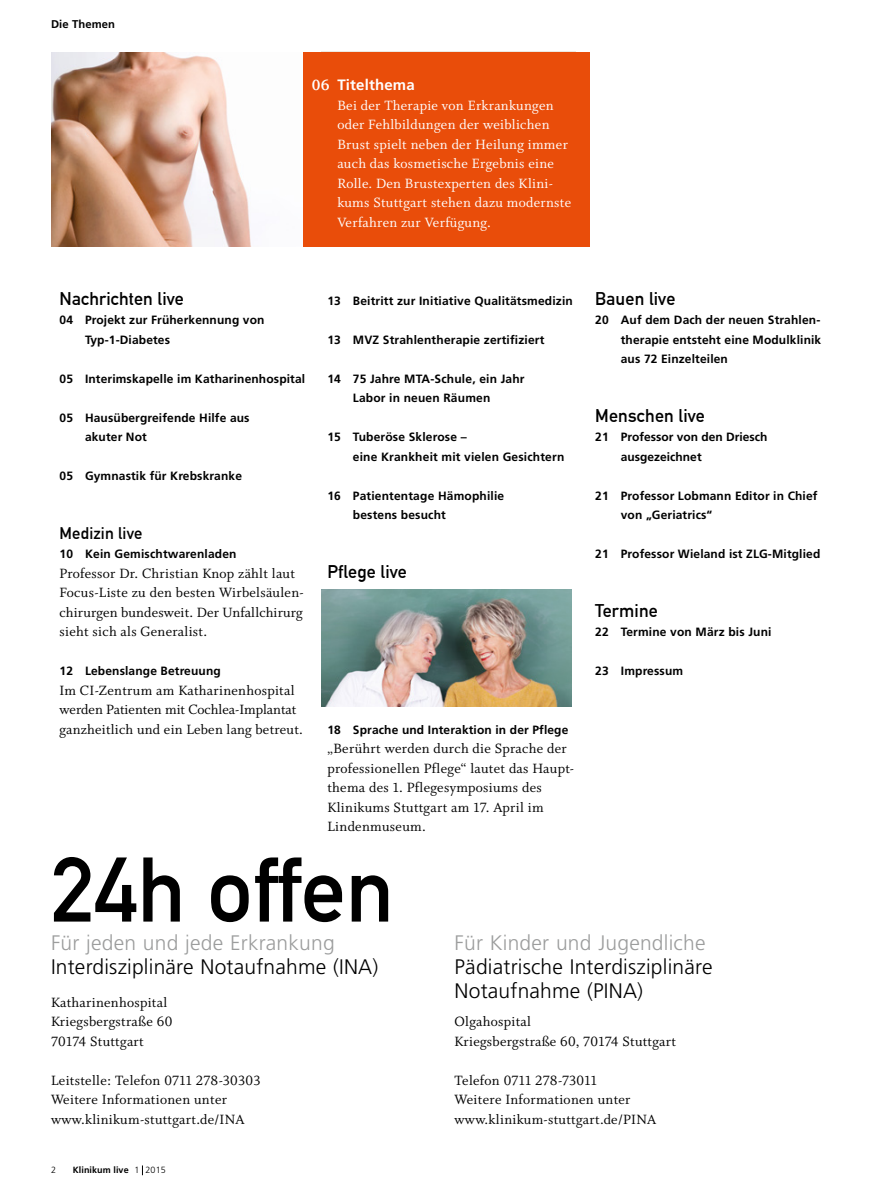
<style>
.page{position:relative;width:893px;height:1191px;background:#fff}
.page>*{position:absolute;margin:0;border:0;box-sizing:border-box;transform-origin:0 0}
.t1{font:700 90px "DIN Alternate";color:#000}
.t2{font:300 21px/24px "Frutiger LT";letter-spacing:.01em;color:#000}
.t3{font:300 21px "Frutiger LT";letter-spacing:.01em;color:#9c9d9d}
.t4{font:700 18px "DIN Alternate";letter-spacing:.01em;color:#000}
.t5{font:700 16.5px "DIN Alternate";letter-spacing:.01em;color:#000}
.t6{font:15px/19.5px "Whitman Roman LF";letter-spacing:.02em;color:#000}
.t7{font:15px/19.5px "Whitman Roman LF";letter-spacing:.02em;color:#fff}
.t8{font:700 15px "Frutiger LT";letter-spacing:.01em;color:#fff}
.t9{font:700 12px/19.5px "Frutiger LT";letter-spacing:.01em;color:#000}
.t10{font:700 11.25px "Frutiger LT";letter-spacing:.01em;color:#000}
.t11{font:700 9px "Frutiger LT";letter-spacing:.005em;color:#000}
.t12{font:300 9px "Frutiger LT";color:#000}
.s1{font-family:"Whitman Bold LF";font-weight:400;font-size:16.5px}
.s2{font-weight:300}
</style>
<div class="page">
<img style="left:51px;top:52px;width:200px;height:194px">
<div style="left:303px;top:52px;width:287px;height:194px;background:#e94d0a"></div>
<img style="left:321px;top:590px;width:251px;height:116px">
<p class="t10" style="left:51px;top:17px;width:66px">Die Themen</p>
<p class="t8" style="left:312px;top:76px;width:104px"><span class="s1">06</span> Titelthema</p>
<p class="t7" style="left:337px;top:95px;width:235px">Bei der Therapie von Erkrankungen oder Fehlbildungen der weiblichen Brust spielt neben der Heilung immer auch das kosmetische Ergebnis eine Rolle. Den Brustexperten des Klini&shy;kums Stuttgart stehen dazu modernste Verfahren zur Verfügung.</p>
<h3 class="t4" style="left:60px;top:284px;width:126px">Nachrichten live</h3>
<p class="t9" style="left:85px;top:310px;width:181px;text-indent:-26px">04 Projekt zur Früherkennung von<br>Typ-1-Diabetes</p>
<p class="t9" style="left:60px;top:369px;width:247px">05 Interimskapelle im Katharinenhospital</p>
<p class="t9" style="left:85px;top:408px;width:166px;text-indent:-26px">05 Hausübergreifende Hilfe aus akuter Not</p>
<p class="t9" style="left:60px;top:466px;width:184px">05 Gymnastik für Krebskranke</p>
<h3 class="t5" style="left:60px;top:520px;width:84px">Medizin live</h3>
<p class="t9" style="left:60px;top:544px;width:179px">10 Kein Gemischtwarenladen</p>
<p class="t6" style="left:60px;top:563px;width:246px">Professor Dr. Christian Knop zählt laut Focus-Liste zu den besten Wirbelsäulen&shy;chirurgen bundesweit. Der Unfallchirurg sieht sich als Generalist.</p>
<p class="t9" style="left:60px;top:661px;width:163px">12 Lebenslange Betreuung</p>
<p class="t6" style="left:60px;top:680px;width:245px">Im CI-Zentrum am Katharinenhospital werden Patienten mit Cochlea-Implantat ganzheitlich und ein Leben lang betreut.</p>
<p class="t9" style="left:327px;top:291px;width:247px">13 Beitritt zur Initiative Qualitätsmedizin</p>
<p class="t9" style="left:327px;top:330px;width:218px">13 MVZ Strahlentherapie zertifiziert</p>
<p class="t9" style="left:353px;top:369px;width:173px;text-indent:-26px">14 75 Jahre MTA-Schule, ein Jahr<br>Labor in neuen Räumen</p>
<p class="t9" style="left:353px;top:427px;width:213px;text-indent:-26px">15 Tuberöse Sklerose –<br>eine Krankheit mit vielen Gesichtern</p>
<p class="t9" style="left:353px;top:486px;width:153px;text-indent:-26px">16 Patiententage Hämophilie bestens besucht</p>
<h3 class="t4" style="left:327px;top:557px;width:81px">Pflege live</h3>
<p class="t9" style="left:327px;top:720px;width:242px">18 Sprache und Interaktion in der Pflege</p>
<p class="t6" style="left:327px;top:739px;width:248px">„Berührt werden durch die Sprache der professionellen Pflege“ lautet das Haupt&shy;thema des 1. Pflegesymposiums des Klinikums Stuttgart am 17. April im Lindenmuseum.</p>
<h3 class="t4" style="left:595px;top:284px;width:82px">Bauen live</h3>
<p class="t9" style="left:621px;top:310px;width:202px;text-indent:-26px">20 Auf dem Dach der neuen Strahlen&shy;therapie entsteht eine Modulklinik aus 72 Einzelteilen</p>
<h3 class="t4" style="left:595px;top:401px;width:111px">Menschen live</h3>
<p class="t9" style="left:621px;top:427px;width:148px;text-indent:-26px">21 Professor von den Driesch ausgezeichnet</p>
<p class="t9" style="left:621px;top:486px;width:198px;text-indent:-26px">21 Professor Lobmann Editor in Chief von „Geriatrics“</p>
<p class="t9" style="left:595px;top:544px;width:227px">21 Professor Wieland ist ZLG-Mitglied</p>
<h3 class="t4" style="left:595px;top:596px;width:64px">Termine</h3>
<p class="t9" style="left:595px;top:622px;width:178px">22 Termine von März bis Juni</p>
<p class="t9" style="left:595px;top:661px;width:89px">23 Impressum</p>
<h1 class="t1" style="left:51px;top:821px;width:345px">24h offen</h1>
<h2 class="t3" style="left:51px;top:930px;width:285px">Für jeden und jede Erkrankung</h2>
<h2 class="t2" style="left:51px;top:955px;width:329px">Interdisziplinäre Notaufnahme (INA)</h2>
<p class="t6" style="left:51px;top:992px;width:123px">Katharinenhospital<br>Kriegsbergstraße 60<br>70174 Stuttgart</p>
<p class="t6" style="left:51px;top:1070px;width:211px">Leitstelle: Telefon 0711 278-30303<br>Weitere Informationen unter www.klinikum-stuttgart.de/INA</p>
<p class="t12" style="left:51px;top:1164px;width:7px">2</p>
<p class="t11" style="left:73px;top:1164px;width:94px">Klinikum live <span class="s2">1 2015</span></p>
<h2 class="t3" style="left:455px;top:930px;width:252px">Für Kinder und Jugendliche</h2>
<h2 class="t2" style="left:455px;top:955px;width:259px">Pädiatrische Interdisziplinäre<br>Notaufnahme (PINA)</h2>
<p class="t6" style="left:455px;top:1012px;width:223px">Olgahospital<br>Kriegsbergstraße 60, 70174 Stuttgart</p>
<p class="t6" style="left:455px;top:1070px;width:203px">Telefon 0711 278-73011<br>Weitere Informationen unter www.klinikum-stuttgart.de/PINA</p>
</div>
